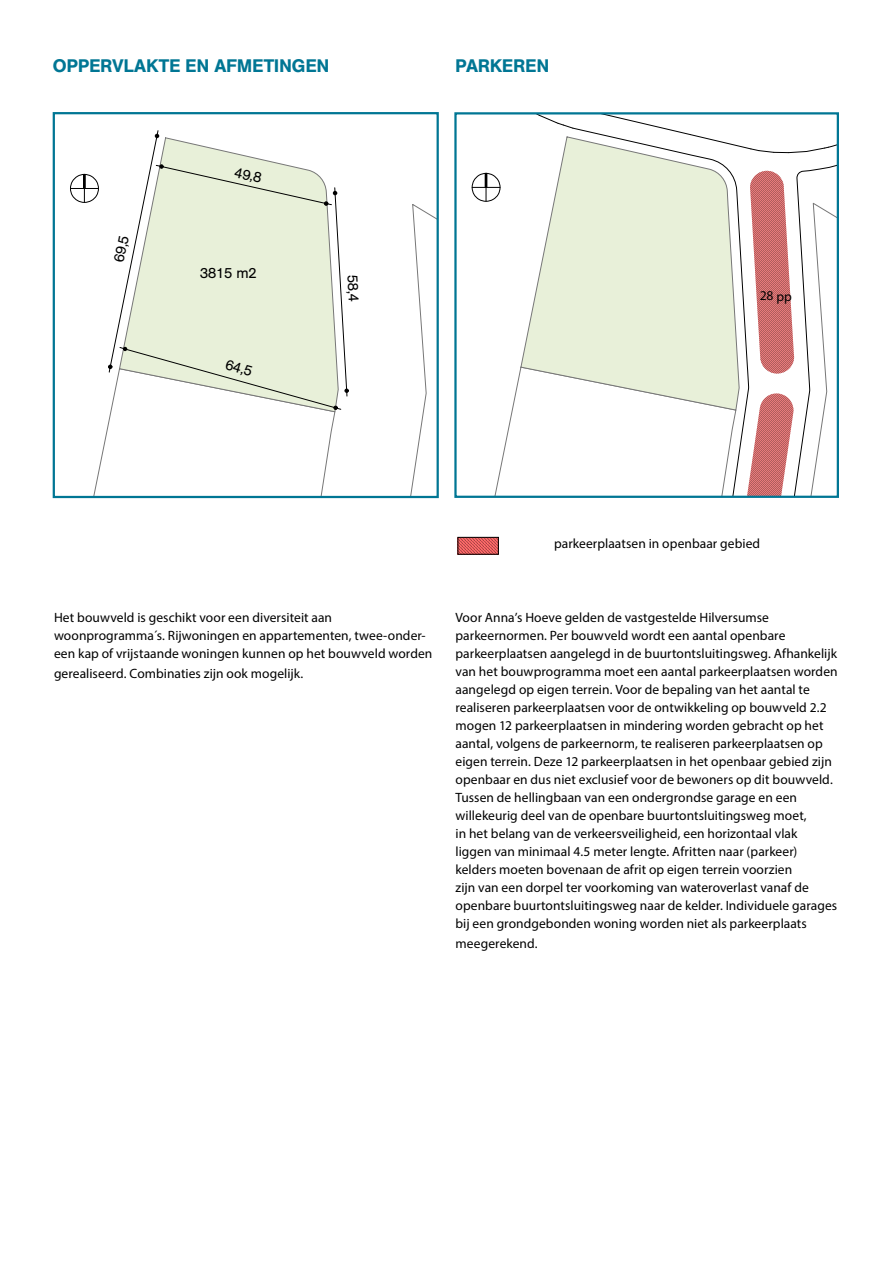
<style>
.page{position:relative;width:893px;height:1263px;background:#fff}
.page>*{position:absolute;margin:0;border:0;box-sizing:border-box;transform-origin:0 0}
.t1{font:500 18px "SG Next BSK";letter-spacing:.01em;color:#007694}
.t2{font:18px "SG Next BSK";color:#000}
.t3{font:14.4px "SG Next BSK";color:#000}
.t4{font:13.5px/18px "Myriad Pro";letter-spacing:.005em;color:#000}
</style>
<div class="page">
<svg style="left:471px;top:115px;width:365px;height:380px"></svg>
<div style="left:454px;top:112px;width:385px;height:386px;border:2px solid #007694"></div>
<svg style="left:460px;top:537px;width:39px;height:17px"></svg>
<div style="left:458px;top:537px;width:40px;height:17px;border:1px solid #000"></div>
<svg style="left:70px;top:130px;width:279px;height:365px"></svg>
<svg style="left:410px;top:204px;width:26px;height:291px"></svg>
<div style="left:53px;top:112px;width:386px;height:386px;border:2px solid #007694"></div>
<h1 class="t1" style="left:53px;top:55px;width:278px">OPPERVLAKTE EN AFMETINGEN</h1>
<h1 class="t1" style="left:455px;top:55px;width:95px">PARKEREN</h1>
<p class="t3" style="left:111px;top:261px;width:29px;rotate:-79deg">69,5</p>
<p class="t3" style="left:237px;top:164px;width:29px;rotate:13deg">49,8</p>
<p class="t3" style="left:200px;top:265px;width:58px">3815 m2</p>
<p class="t3" style="left:228px;top:356px;width:29px;rotate:16deg">64,5</p>
<p class="t3" style="left:360px;top:274px;width:29px;rotate:87deg">58,4</p>
<p class="t4" style="left:760px;top:287px;width:34px">28 pp</p>
<p class="t4" style="left:554px;top:535px;width:208px">parkeerplaatsen in openbaar gebied</p>
<p class="t4" style="left:54px;top:609px;width:380px">Het bouwveld is geschikt voor een diversiteit aan woonprogramma´s. Rijwoningen en appartementen, twee-onder&shy;een kap of vrijstaande woningen kunnen op het bouwveld worden</p>
<p class="t4" style="left:54px;top:664px;width:251px">gerealiseerd. Combinaties zijn ook mogelijk.</p>
<p class="t4" style="left:455px;top:609px;width:384px">Voor Anna’s Hoeve gelden de vastgestelde Hilversumse parkeernormen. Per bouwveld wordt een aantal openbare parkeerplaatsen aangelegd in de buurtontsluitingsweg. Afhankelijk van het bouwprogramma moet een aantal parkeerplaatsen worden aangelegd op eigen terrein. Voor de bepaling van het aantal te realiseren parkeerplaatsen voor de ontwikkeling op bouwveld 2.2 mogen 12 parkeerplaatsen in mindering worden gebracht op het aantal, volgens de parkeernorm, te realiseren parkeerplaatsen op eigen terrein. Deze 12 parkeerplaatsen in het openbaar gebied zijn openbaar en dus niet exclusief voor de bewoners op dit bouwveld.<br>Tussen de hellingbaan van een ondergrondse garage en een willekeurig deel van de openbare buurtontsluitingsweg moet,<br>in het belang van de verkeersveiligheid, een horizontaal vlak<br>liggen van minimaal 4.5 meter lengte. Afritten naar (parkeer) kelders moeten bovenaan de afrit op eigen terrein voorzien<br>zijn van een dorpel ter voorkoming van wateroverlast vanaf de openbare buurtontsluitingsweg naar de kelder. Individuele garages bij een grondgebonden woning worden niet als parkeerplaats</p>
<p class="t4" style="left:455px;top:934px;width:84px">meegerekend.</p>
<h1 class="t2" style="left:480px;top:928px;width:14px">X</h1>
</div>
